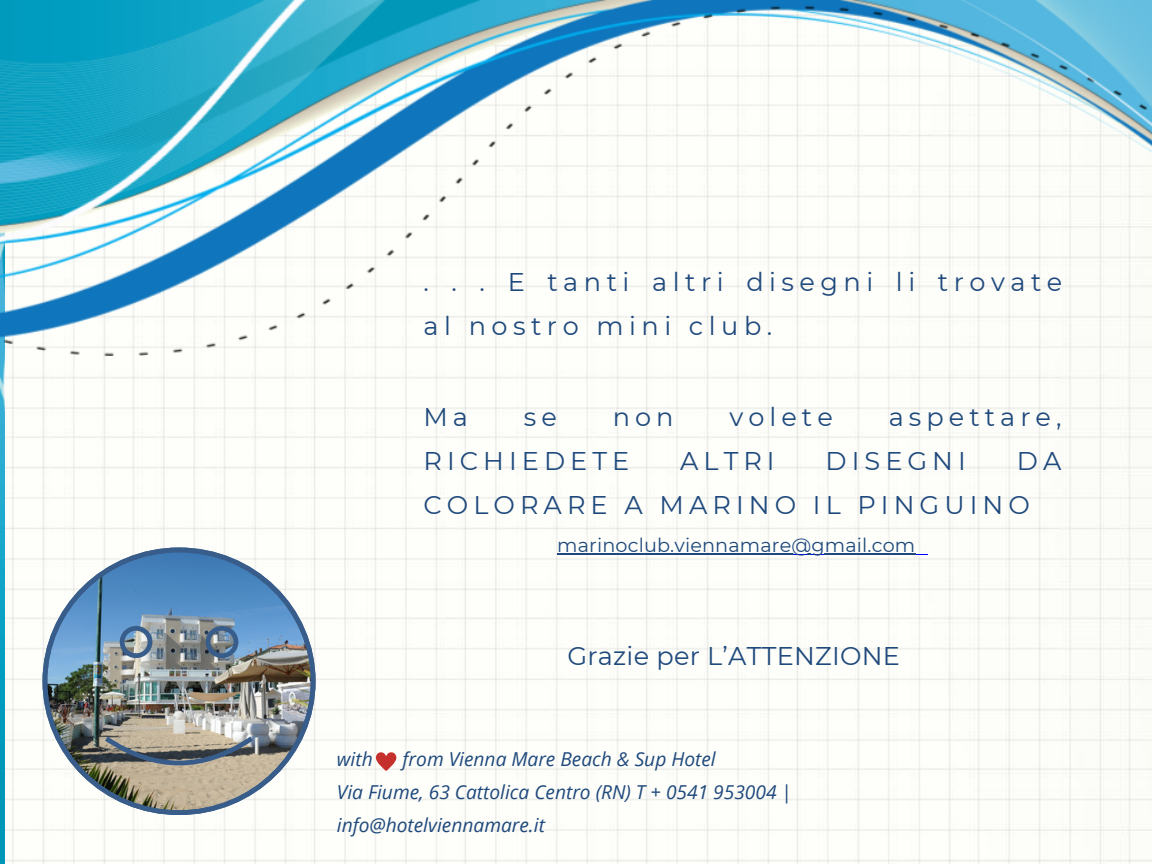
<style>
.page{position:relative;width:1152px;height:864px;background:#fff}
.page>*{position:absolute;margin:0;border:0;box-sizing:border-box;transform-origin:0 0}
.t1{font:25.65px/43.8px "Montserrat";letter-spacing:.195em;color:#1f497d}
.t2{font:25.65px/43.8px "Montserrat";letter-spacing:.215em;color:#1f497d}
.t3{font:25.65px "Montserrat";letter-spacing:.01em;color:#1f497d}
.t4{font:italic 19.2px/32.7px "Open Sans";color:#1f497d}
.t5{font:19.2px "Montserrat";letter-spacing:.01em;color:#1f497d}
.s1{font-style:normal}
</style>
<div class="page">
<img style="left:5px;top:356px;width:1147px;height:508px">
<img style="left:0;top:0;width:1152px;height:356px">
<hr style="left:562px;top:554px;width:366px;height:1px;background:#00f">
<img style="left:43px;top:548px;width:273px;height:267px">
<svg style="left:375px;top:751px;width:22px;height:20px"></svg>
<hr style="left:557px;top:553px;width:358px;height:1px;background:#1f497d">
<p class="t2" style="left:424px;top:260px;width:640px">. . . E tanti altri disegni li trovate al nostro mini club.</p>
<p class="t1" style="left:424px;top:395px;width:46px">Ma</p>
<p class="t1" style="left:524px;top:395px;width:35px">se</p>
<p class="t1" style="left:613px;top:395px;width:62px">non</p>
<p class="t1" style="left:730px;top:395px;width:105px">volete</p>
<p class="t1" style="left:889px;top:395px;width:174px">aspettare,</p>
<p class="t1" style="left:424px;top:439px;width:207px">RICHIEDETE</p>
<p class="t1" style="left:680px;top:439px;width:96px">ALTRI</p>
<p class="t1" style="left:826px;top:439px;width:142px">DISEGNI</p>
<p class="t1" style="left:424px;top:439px;width:639px;text-indent:593px">DA<br>COLORARE A MARINO IL PINGUINO</p>
<p class="t5" style="left:557px;top:534px;width:360px">marinoclub.viennamare@gmail.com</p>
<p class="t3" style="left:567px;top:640px;width:334px">Grazie per L’ATTENZIONE</p>
<p class="t4" style="left:337px;top:742px;width:37px">with</p>
<p class="t4" style="left:403px;top:742px;width:315px">from Vienna Mare Beach &amp; Sup Hotel</p>
<p class="t4" style="left:337px;top:775px;width:457px">Via Fiume, 63 Cattolica Centro (RN) T + 0541 953004 <span class="s1">| </span>info@hotelviennamare.it</p>
</div>
